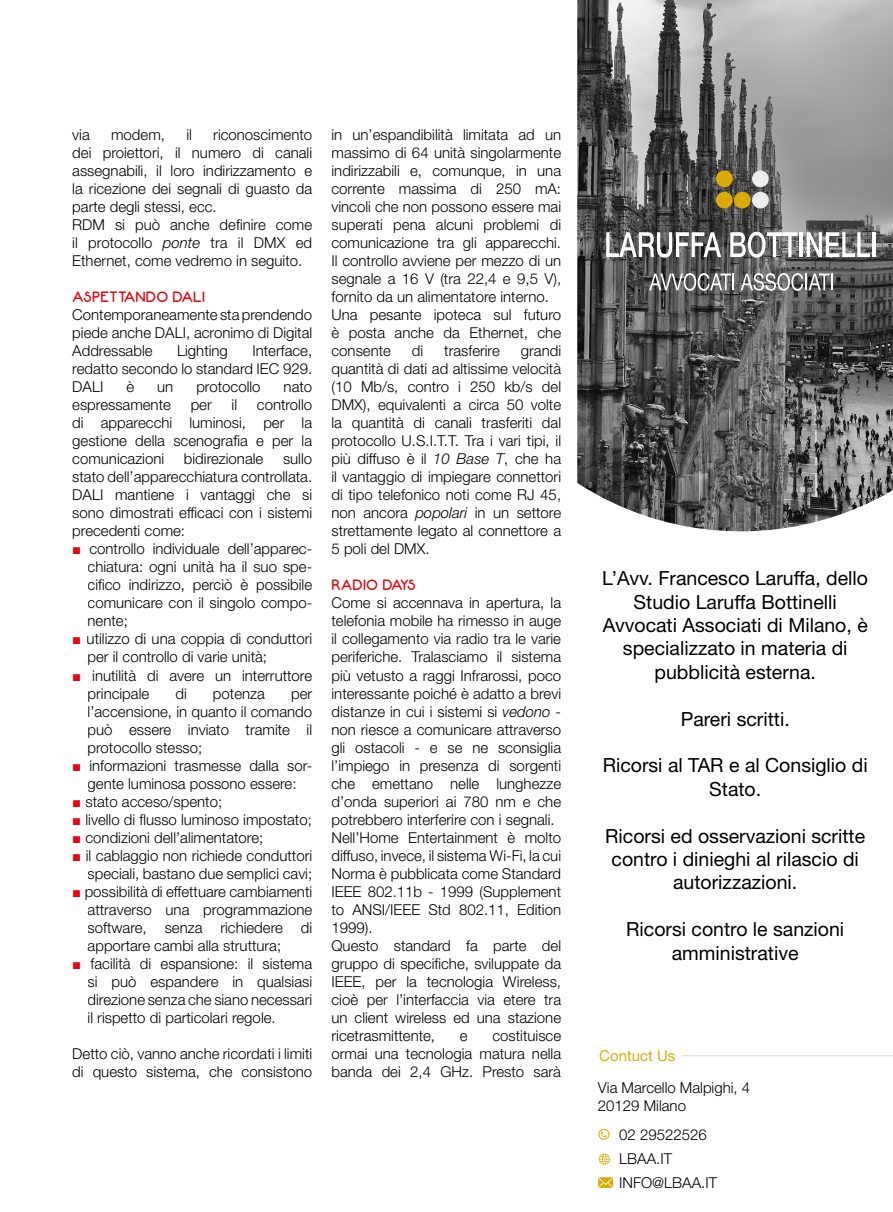
<style>
.page{position:relative;width:893px;height:1212px;background:#fff}
.page>*{position:absolute;margin:0;border:0;box-sizing:border-box;transform-origin:0 0}
.t1{font:19.5px/23.4px "Helvetica Neue LT Std";color:#000;text-align:center}
.t2{font:300 15px/18px "Helvetica Neue LT Std";color:#000;text-align:justify}
.t3{font:15px "Neon 80 s";color:#e30613}
.t4{font:15px "Helvetica Neue LT Std";color:#dcaa07}
.s1{font-style:italic}
.s2{font-family:"Times New Roman";font-weight:400;color:#e30613}
</style>
<div class="page">
<img style="left:577px;top:0;width:316px;height:531px">
<hr style="left:682px;top:1055px;width:211px;height:1px;background:#dadada">
<svg style="left:598px;top:1129px;width:11px;height:11px"></svg>
<svg style="left:598px;top:1177px;width:15px;height:11px"></svg>
<svg style="left:599px;top:1153px;width:11px;height:12px"></svg>
<div style="left:716px;top:170px;width:17px;height:17px;background:#dcaa07;border-radius:50%"></div>
<div style="left:716px;top:192px;width:17px;height:16px;background:#dcaa07;border-radius:50%"></div>
<div style="left:752px;top:170px;width:17px;height:17px;background:#ededed;border-radius:50%"></div>
<div style="left:752px;top:192px;width:17px;height:16px;background:#ededed;border-radius:50%"></div>
<div style="left:734px;top:192px;width:17px;height:16px;background:#dcaa07;border-radius:50%"></div>
<svg style="left:649px;top:273px;width:85px;height:18px"></svg>
<svg style="left:741px;top:273px;width:92px;height:18px"></svg>
<svg style="left:606px;top:232px;width:115px;height:26px"></svg>
<svg style="left:730px;top:232px;width:67px;height:26px"></svg>
<hr style="left:800px;top:232px;width:3px;height:25px;background:#fff">
<svg style="left:807px;top:232px;width:63px;height:25px"></svg>
<hr style="left:872px;top:232px;width:4px;height:25px;background:#fff">
<p class="t2" style="left:72px;top:126px;width:241px;text-align:left;text-indent:141px">riconoscimento dei proiettori, il numero di canali assegnabili, il loro indirizzamento e la ricezione dei segnali di guasto da parte degli stessi, ecc.<br>RDM si può anche definire come il protocollo <span class="s1">ponte</span> tra il DMX ed<br>Ethernet, come vedremo in seguito.</p>
<p class="t3" style="left:72px;top:289px;width:134px">ASPETTANDO DALI</p>
<p class="t2" style="left:72px;top:306px;width:241px">Contemporaneamente sta prendendo piede anche DALI, acronimo di Digital Addressable</p>
<p class="t2" style="left:72px;top:126px;width:19px">via</p>
<p class="t2" style="left:111px;top:126px;width:55px">modem,</p>
<p class="t2" style="left:186px;top:126px;width:7px">il</p>
<p class="t2" style="left:72px;top:342px;width:241px;text-indent:180px">Interface, redatto secondo lo standard IEC 929.<br>DALI</p>
<p class="t2" style="left:177px;top:342px;width:52px">Lighting</p>
<p class="t2" style="left:126px;top:378px;width:9px">è</p>
<p class="t2" style="left:157px;top:378px;width:18px">un</p>
<p class="t2" style="left:196px;top:378px;width:66px">protocollo</p>
<p class="t2" style="left:284px;top:378px;width:30px">nato</p>
<p class="t2" style="left:72px;top:396px;width:100px">espressamente</p>
<p class="t2" style="left:191px;top:396px;width:23px">per</p>
<p class="t2" style="left:232px;top:396px;width:7px">il</p>
<p class="t2" style="left:72px;top:396px;width:241px;text-indent:185px">controllo di apparecchi luminosi, per la gestione della scenografia e per la comunicazioni</p>
<p class="t2" style="left:72px;top:450px;width:241px;text-indent:211px">sullo stato dell’apparecchiatura controllata.<br>DALI mantiene i vantaggi che si sono dimostrati efficaci con i sistemi precedenti come:</p>
<p class="t2" style="left:88px;top:540px;width:226px;text-indent:-15px"><span class="s2">■</span> controllo individuale dell’apparec&shy;chiatura: ogni unità ha il suo spe&shy;cifico indirizzo, perciò è possibile comunicare con il singolo compo&shy;nente;</p>
<p class="t2" style="left:88px;top:630px;width:226px;text-indent:-15px"><span class="s2">■</span> utilizzo di una coppia di conduttori per il controllo di varie unità;</p>
<p class="t2" style="left:88px;top:666px;width:226px;text-indent:-15px"><span class="s2">■</span> inutilità di avere un interruttore principale</p>
<p class="t2" style="left:184px;top:450px;width:81px">bidirezionale</p>
<p class="t2" style="left:175px;top:684px;width:13px">di</p>
<p class="t2" style="left:213px;top:684px;width:53px">potenza</p>
<p class="t2" style="left:88px;top:684px;width:226px;text-indent:203px">per l’accensione, in quanto il comando può essere inviato tramite il protocollo stesso;</p>
<p class="t2" style="left:72px;top:756px;width:241px;text-align:center"><span class="s2">■</span> informazioni trasmesse dalla sor&shy;gente luminosa possono essere:</p>
<p class="t2" style="left:72px;top:792px;width:151px"><span class="s2">■</span> stato acceso/spento;</p>
<p class="t2" style="left:72px;top:810px;width:241px"><span class="s2">■</span> livello di flusso luminoso impostato;</p>
<p class="t2" style="left:72px;top:828px;width:193px"><span class="s2">■</span> condizioni dell’alimentatore;</p>
<p class="t2" style="left:72px;top:846px;width:241px;text-align:right"><span class="s2">■</span> il cablaggio non richiede conduttori speciali, bastano due semplici cavi;</p>
<p class="t2" style="left:88px;top:882px;width:226px;text-indent:-15px"><span class="s2">■</span> possibilità di effettuare cambiamenti attraverso una programmazione software, senza richiedere di apportare cambi alla struttura;</p>
<p class="t2" style="left:88px;top:954px;width:226px;text-indent:-15px"><span class="s2">■</span> facilità di espansione: il sistema si può espandere in qualsiasi direzione senza che siano necessari il rispetto di particolari regole.</p>
<p class="t2" style="left:72px;top:1044px;width:241px">Detto ciò, vanno anche ricordati i limiti di questo sistema, che consistono</p>
<p class="t2" style="left:331px;top:126px;width:231px;text-align:left">in un’espandibilità limitata ad un massimo di 64 unità singolarmente indirizzabili e, comunque, in una corrente massima di 250 mA: vincoli che non possono essere mai superati pena alcuni problemi di comunicazione tra gli apparecchi.<br>Il controllo avviene per mezzo di un segnale a 16 V (tra 22,4 e 9,5 V), fornito da un alimentatore interno.<br>Una pesante ipoteca sul futuro è posta anche da Ethernet, che consente</p>
<p class="t2" style="left:331px;top:342px;width:231px;text-indent:189px">grandi quantità di dati ad altissime velocità (10 Mb/s, contro i 250 kb/s del DMX), equivalenti a circa 50 volte la quantità di canali trasferiti dal protocollo U.S.I.T.T. Tra i vari tipi, il più diffuso è il <span class="s1">10 Base T</span>, che ha il vantaggio di impiegare connettori di tipo telefonico noti come RJ 45, non ancora <span class="s1">popolari</span> in un settore strettamente legato al connettore a 5 poli del DMX.</p>
<p class="t3" style="left:331px;top:577px;width:86px">RADIO DAYS</p>
<p class="t2" style="left:331px;top:594px;width:231px;text-align:left">Come si accennava in apertura, la telefonia mobile ha rimesso in auge il collegamento via radio tra le varie periferiche. Tralasciamo il sistema più vetusto a raggi Infrarossi, poco interessante poiché è adatto a brevi distanze in cui i sistemi si <span class="s1">vedono</span> - non riesce a comunicare attraverso gli ostacoli - e se ne sconsiglia l’impiego in presenza di sorgenti che emettano nelle lunghezze d’onda superiori ai 780 nm e che potrebbero interferire con i segnali.<br>Nell’Home Entertainment è molto diffuso, invece, il sistema Wi-Fi, la cui<br>Norma è pubblicata come Standard<br>IEEE 802.11b - 1999 (Supplement to ANSI/IEEE Std 802.11, Edition<br>1999).<br>Questo standard fa parte del gruppo di specifiche, sviluppate da<br>IEEE, per la tecnologia Wireless, cioè per l’interfaccia via etere tra un client wireless ed una stazione ricetrasmittente,</p>
<p class="t2" style="left:412px;top:342px;width:13px">di</p>
<p class="t2" style="left:444px;top:342px;width:57px">trasferire</p>
<p class="t2" style="left:331px;top:1026px;width:231px;text-indent:161px">costituisce ormai una tecnologia matura nella banda dei 2,4 GHz. Presto sarà</p>
<p class="t2" style="left:460px;top:1026px;width:9px">e</p>
<h1 class="t1" style="left:602px;top:566px;width:267px">L’Avv. Francesco Laruffa, dello<br>Studio Laruffa Bottinelli<br>Avvocati Associati di Milano, è specializzato in materia di pubblicità esterna.</h1>
<h1 class="t1" style="left:681px;top:707px;width:111px">Pareri scritti.</h1>
<h1 class="t1" style="left:603px;top:753px;width:267px">Ricorsi al TAR e al Consiglio di<br>Stato.</h1>
<h1 class="t1" style="left:605px;top:824px;width:261px">Ricorsi ed osservazioni scritte contro i dinieghi al rilascio di autorizzazioni.</h1>
<h1 class="t1" style="left:626px;top:917px;width:220px">Ricorsi contro le sanzioni amministrative</h1>
<p class="t4" style="left:599px;top:1047px;width:78px">Contuct Us</p>
<p class="t2" style="left:598px;top:1078px;width:154px">Via Marcello Malpighi, 4<br>20129 Milano</p>
<p class="t2" style="left:619px;top:1122px;width:99px;line-height:24px;text-align:left">02 29522526<br>LBAA.IT<br>INFO@LBAA.IT</p>
</div>
